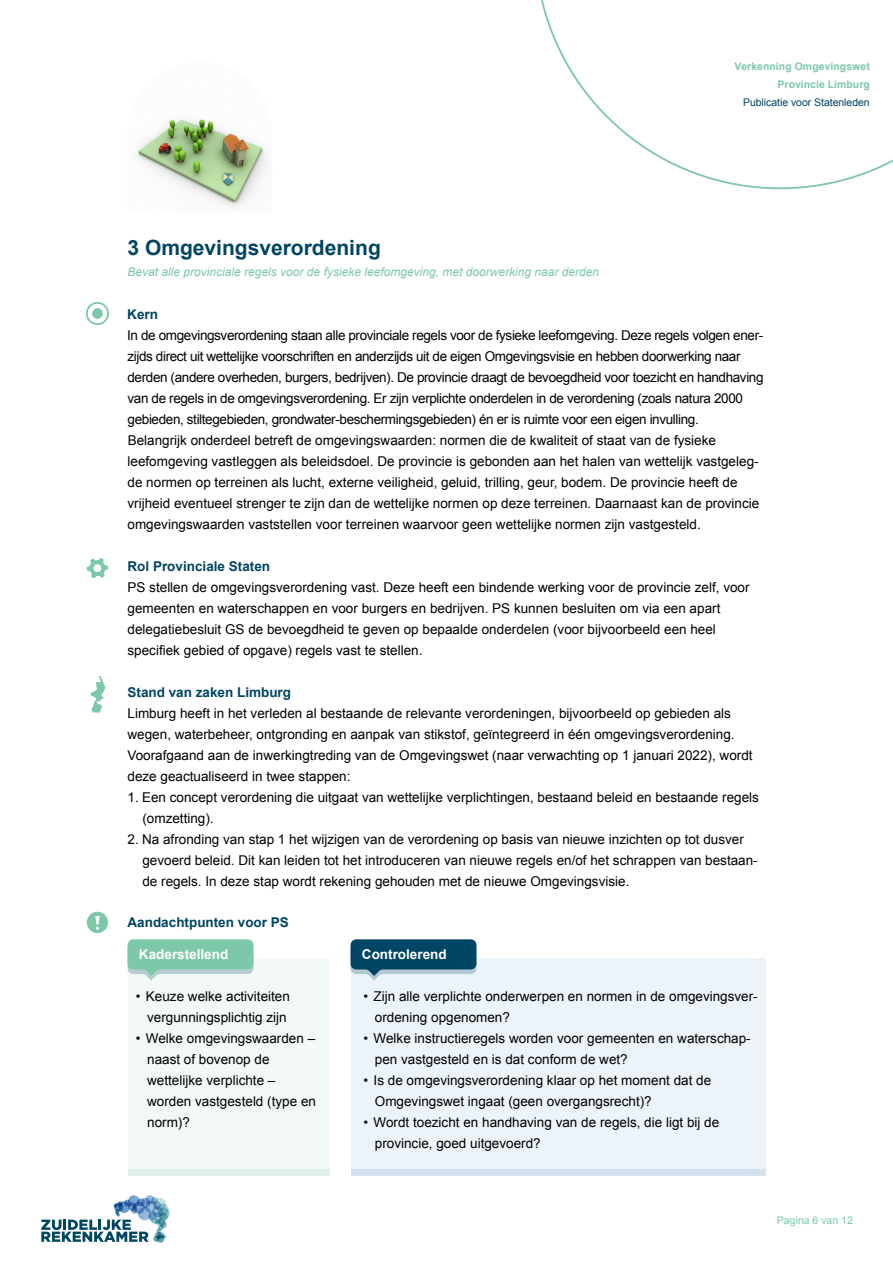
<style>
.page{position:relative;width:893px;height:1263px;background:#fff}
.page>*{position:absolute;margin:0;border:0;box-sizing:border-box;transform-origin:0 0}
.t1{font:700 21px "Arial";color:#004563}
.t2{font:13.5px/21px "Arial";color:#000}
.t3{font:13.5px/21px "Arial";letter-spacing:-.03em;color:#000}
.t4{font:700 13.5px "Arial";color:#004563}
.t5{font:700 13.5px "Arial";color:#fff}
.t6{font:italic 12px "Arial";color:#7cc8a9}
.t7{font:700 10.5px/18px "Arial";color:#7cc8a9;text-align:right}
.t8{font:10.5px "Arial";letter-spacing:-.005em;color:#004563}
.t9{font:10.5px "Arial";color:#7cc8a9}
</style>
<div class="page">
<svg style="left:541px;top:0;width:352px;height:190px"></svg>
<svg style="left:41px;top:1195px;width:129px;height:47px"></svg>
<div style="left:351px;top:965px;width:414px;height:211px;background:#d3e2ee"></div>
<div style="left:351px;top:958px;width:414px;height:211px;background:#edf4f9"></div>
<div style="left:128px;top:965px;width:202px;height:211px;background:#def1e9"></div>
<div style="left:128px;top:958px;width:202px;height:211px;background:#f2f9f6"></div>
<svg style="left:351px;top:939px;width:125px;height:41px;background:#376d85"></svg>
<svg style="left:128px;top:939px;width:125px;height:41px;background:#94cfb8"></svg>
<img style="left:136px;top:119px;width:134px;height:88px">
<div style="left:86px;top:302px;width:23px;height:23px;border:2px solid #7cc8a9;border-radius:50%"></div>
<div style="left:92px;top:308px;width:11px;height:11px;background:#7cc8a9;border-radius:50%"></div>
<svg style="left:90px;top:676px;width:15px;height:37px"></svg>
<div style="left:87px;top:912px;width:21px;height:21px;background:#7cc8a9;border-radius:50%"></div>
<svg style="left:95px;top:916px;width:5px;height:14px"></svg>
<svg style="left:87px;top:558px;width:21px;height:20px"></svg>
<p class="t7" style="left:734px;top:58px;width:137px">Verkenning Omgevingswet<br>Provincie Limburg</p>
<h1 class="t1" style="left:128px;top:234px;width:255px">3 Omgevingsverordening</h1>
<p class="t6" style="left:128px;top:264px;width:473px">Bevat alle provinciale regels voor de fysieke leefomgeving, met doorwerking naar derden</p>
<p class="t8" style="left:743px;top:95px;width:128px">Publicatie voor Statenleden</p>
<p class="t4" style="left:127px;top:305px;width:32px">Kern</p>
<p class="t3" style="left:127px;top:324px;width:638px">In de omgevingsverordening staan alle provinciale regels voor de fysieke leefomgeving. Deze regels volgen ener&shy;zijds direct uit wettelijke voorschriften en anderzijds uit de eigen Omgevingsvisie en hebben doorwerking naar derden (andere overheden, burgers, bedrijven). De provincie draagt de bevoegdheid voor toezicht en handhaving van de regels in de omgevingsverordening. Er zijn verplichte onderdelen in de verordening (zoals natura 2000 gebieden, stiltegebieden, grondwater-beschermingsgebieden) én er is ruimte voor een eigen invulling.<br>Belangrijk onderdeel betreft de omgevingswaarden: normen die de kwaliteit of staat van de fysieke leefomgeving vastleggen als beleidsdoel. De provincie is gebonden aan het halen van wettelijk vastgeleg&shy;de normen op terreinen als lucht, externe veiligheid, geluid, trilling, geur, bodem. De provincie heeft de vrijheid eventueel strenger te zijn dan de wettelijke normen op deze terreinen. Daarnaast kan de provincie omgevingswaarden vaststellen voor terreinen waarvoor geen wettelijke normen zijn vastgesteld.</p>
<p class="t4" style="left:128px;top:557px;width:144px">Rol Provinciale Staten</p>
<p class="t2" style="left:128px;top:576px;width:624px">PS stellen de omgevingsverordening vast. Deze heeft een bindende werking voor de provincie zelf, voor gemeenten en waterschappen en voor burgers en bedrijven. PS kunnen besluiten om via een apart delegatiebesluit GS de bevoegdheid te geven op bepaalde onderdelen (voor bijvoorbeeld een heel specifiek gebied of opgave) regels vast te stellen.</p>
<p class="t4" style="left:128px;top:683px;width:165px">Stand van zaken Limburg</p>
<p class="t2" style="left:128px;top:702px;width:627px">Limburg heeft in het verleden al bestaande de relevante verordeningen, bijvoorbeeld op gebieden als wegen, waterbeheer, ontgronding en aanpak van stikstof, geïntegreerd in één omgevingsverordening.<br>Voorafgaand aan de inwerkingtreding van de Omgevingswet (naar verwachting op 1 januari 2022), wordt deze geactualiseerd in twee stappen:</p>
<p class="t2" style="left:142px;top:786px;width:618px;text-indent:-15px">1. Een concept verordening die uitgaat van wettelijke verplichtingen, bestaand beleid en bestaande regels (omzetting).</p>
<p class="t2" style="left:142px;top:828px;width:617px;text-indent:-15px">2. Na afronding van stap 1 het wijzigen van de verordening op basis van nieuwe inzichten op tot dusver gevoerd beleid. Dit kan leiden tot het introduceren van nieuwe regels en/of het schrappen van bestaan&shy;de regels. In deze stap wordt rekening gehouden met de nieuwe Omgevingsvisie.</p>
<p class="t4" style="left:128px;top:913px;width:163px">Aandachtpunten voor PS</p>
<p class="t5" style="left:139px;top:945px;width:91px">Kaderstellend</p>
<p class="t5" style="left:362px;top:945px;width:86px">Controlerend</p>
<p class="t2" style="left:136px;top:985px;width:156px;text-align:center">• Keuze welke activiteiten vergunningsplichtig zijn</p>
<p class="t2" style="left:147px;top:1027px;width:170px;text-indent:-11px">• Welke omgevingswaarden – naast of bovenop de wettelijke verplichte – worden vastgesteld (type en norm)?</p>
<p class="t2" style="left:375px;top:985px;width:384px;text-indent:-11px">• Zijn alle verplichte onderwerpen en normen in de omgevingsver&shy;ordening opgenomen?</p>
<p class="t2" style="left:375px;top:1027px;width:377px;text-indent:-11px">• Welke instructieregels worden voor gemeenten en waterschap&shy;pen vastgesteld en is dat conform de wet?</p>
<p class="t2" style="left:375px;top:1069px;width:338px;text-indent:-11px">• Is de omgevingsverordening klaar op het moment dat de<br>Omgevingswet ingaat (geen overgangsrecht)?</p>
<p class="t2" style="left:375px;top:1111px;width:346px;text-indent:-11px">• Wordt toezicht en handhaving van de regels, die ligt bij de provincie, goed uitgevoerd?</p>
<p class="t9" style="left:777px;top:1213px;width:77px">Pagina 6 van 12</p>
</div>
